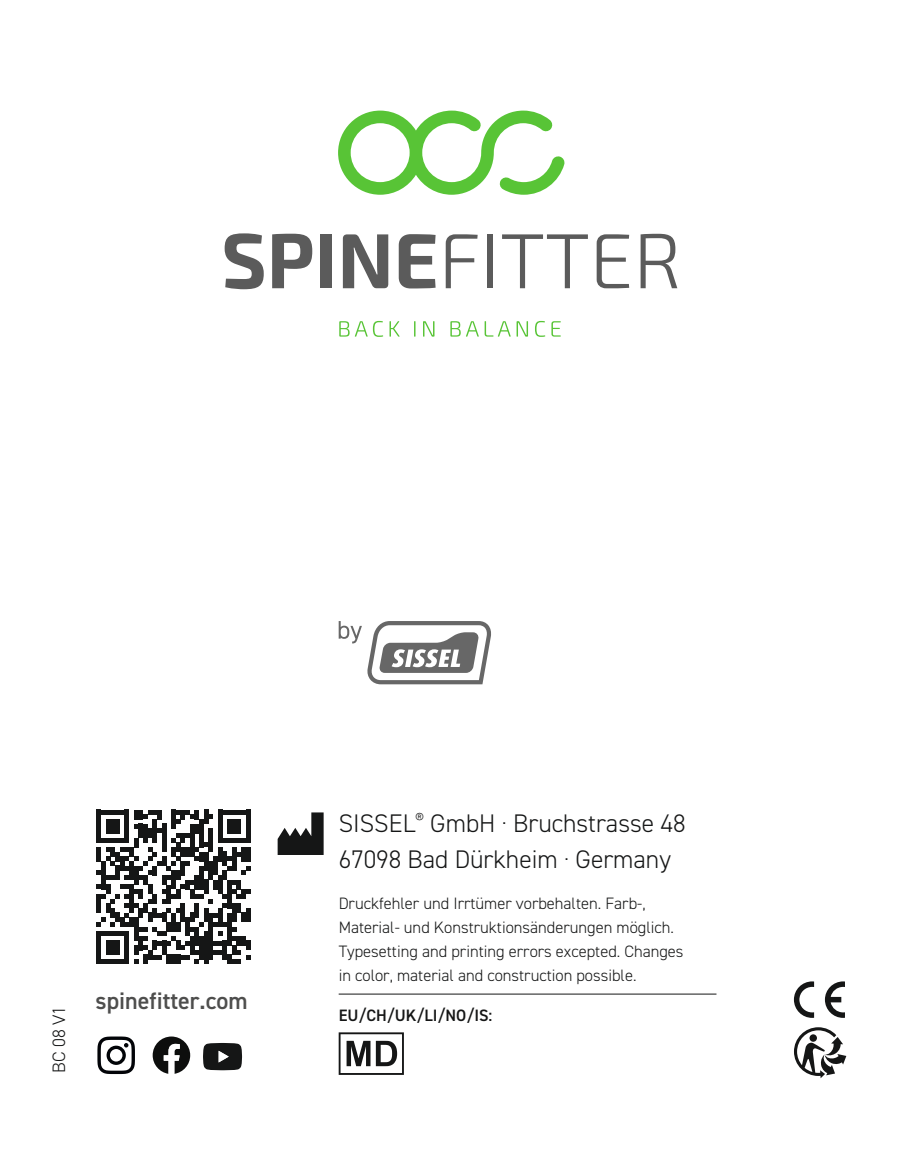
<style>
.page{position:relative;width:902px;height:1157px;background:#fff}
.page>*{position:absolute;margin:0;border:0;box-sizing:border-box;transform-origin:0 0}
.t1{font:300 25.5px/36px "DIN2014";color:#151616}
.t2{font:600 24px "DIN2014";color:#4e4e4d}
.t3{font:300 18px "DIN2014";color:#151616}
.t4{font:300 16.5px/24px "DIN2014";color:#151616}
.t5{font:600 16.5px "DIN2014";color:#151616}
</style>
<div class="page">
<svg style="left:794px;top:1027px;width:52px;height:51px"></svg>
<svg style="left:338px;top:111px;width:227px;height:84px"></svg>
<svg style="left:225px;top:233px;width:39px;height:56px"></svg>
<svg style="left:272px;top:234px;width:40px;height:54px"></svg>
<div style="left:320px;top:234px;width:12px;height:54px;background:#5b5b5b"></div>
<svg style="left:343px;top:234px;width:45px;height:54px"></svg>
<svg style="left:398px;top:234px;width:37px;height:54px"></svg>
<svg style="left:445px;top:234px;width:32px;height:54px"></svg>
<div style="left:487px;top:234px;width:6px;height:54px;background:#5b5b5b"></div>
<svg style="left:502px;top:234px;width:86px;height:54px"></svg>
<svg style="left:596px;top:234px;width:33px;height:54px"></svg>
<svg style="left:640px;top:234px;width:37px;height:54px"></svg>
<svg style="left:339px;top:321px;width:10px;height:15px"></svg>
<svg style="left:355px;top:321px;width:28px;height:16px"></svg>
<svg style="left:389px;top:321px;width:10px;height:15px"></svg>
<svg style="left:414px;top:321px;width:1px;height:15px"></svg>
<svg style="left:423px;top:321px;width:11px;height:15px"></svg>
<svg style="left:450px;top:321px;width:10px;height:15px"></svg>
<svg style="left:466px;top:321px;width:44px;height:15px"></svg>
<svg style="left:516px;top:321px;width:12px;height:15px"></svg>
<svg style="left:535px;top:321px;width:10px;height:16px"></svg>
<svg style="left:551px;top:321px;width:9px;height:15px"></svg>
<svg style="left:338px;top:621px;width:153px;height:63px"></svg>
<svg style="left:96px;top:810px;width:154px;height:154px"></svg>
<svg style="left:153px;top:1036px;width:37px;height:38px"></svg>
<svg style="left:97px;top:1036px;width:38px;height:38px"></svg>
<svg style="left:203px;top:1043px;width:39px;height:27px"></svg>
<svg style="left:824px;top:981px;width:20px;height:36px"></svg>
<svg style="left:793px;top:981px;width:21px;height:36px"></svg>
<svg style="left:277px;top:812px;width:46px;height:43px"></svg>
<hr style="left:338px;top:993px;width:378px;height:1px;background:#151616">
<svg style="left:338px;top:1032px;width:66px;height:42px"></svg>
<p class="t3" style="left:48px;top:1072px;width:68px;rotate:-90deg">BC 08 V1</p>
<h2 class="t2" style="left:96px;top:985px;width:153px">spinefitter.com</h2>
<h1 class="t1" style="left:338px;top:805px;width:348px">SISSEL<sup>®</sup> GmbH · Bruchstrasse 48<br>67098 Bad Dürkheim · Germany</h1>
<p class="t4" style="left:338px;top:891px;width:346px">Druckfehler und Irrtümer vorbehalten. Farb-, Material- und Konstruktionsänderungen möglich.<br>Typesetting and printing errors excepted. Changes in color, material and construction possible.</p>
<p class="t5" style="left:338px;top:1004px;width:155px">EU/CH/UK/LI/NO/IS:</p>
</div>
